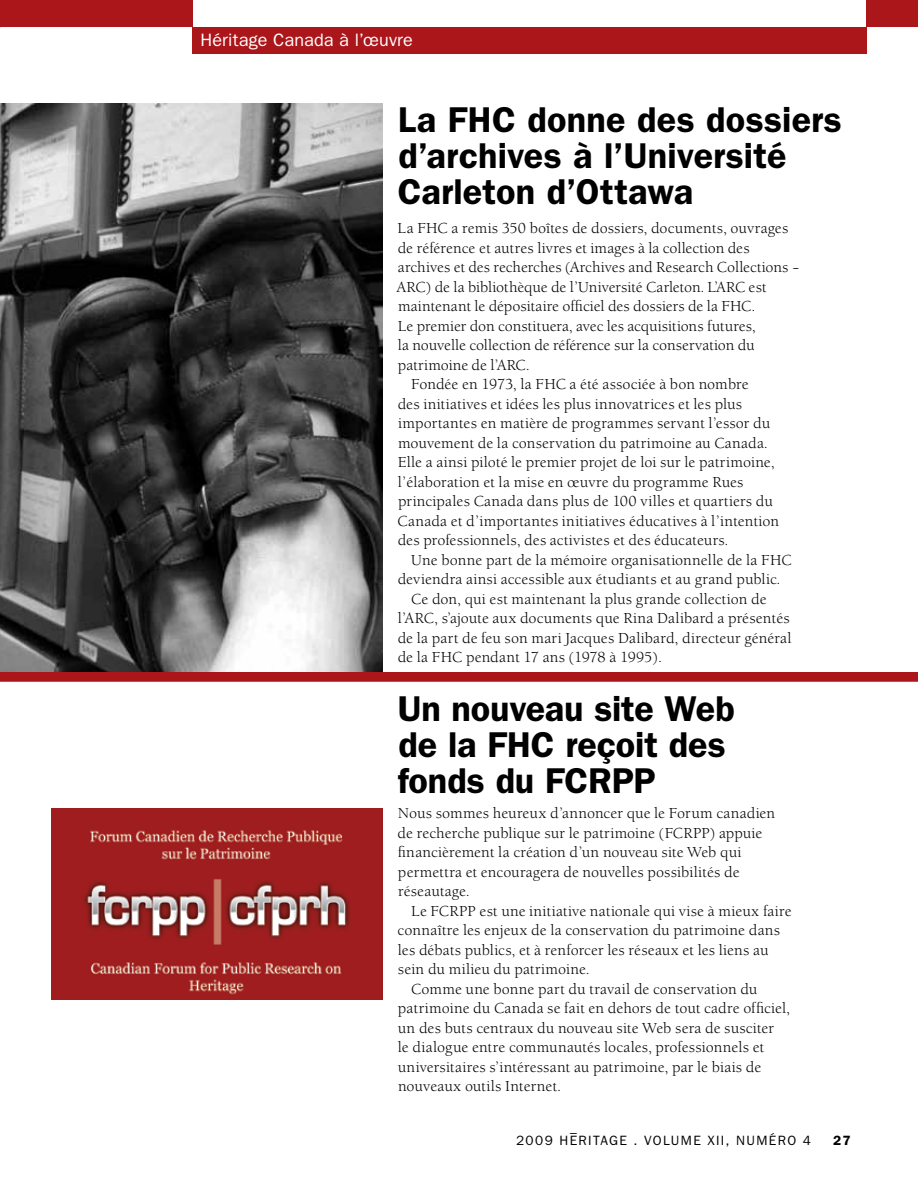
<style>
.page{position:relative;width:918px;height:1188px;background:#fff}
.page>*{position:absolute;margin:0;border:0;box-sizing:border-box;transform-origin:0 0}
.t1{font:600 36px/36px "Franklin Gothic";color:#000}
.t2{font:18px "Franklin Gothic";letter-spacing:.01em;color:#fff}
.t3{font:15px/19.5px "Berkeley Old Style Itc T";letter-spacing:.01em;color:#000}
.t4{font:13.5px "Franklin Gothic";letter-spacing:.1em;color:#000}
.t5{font:600 13.5px "Franklin Gothic";color:#000}
</style>
<div class="page">
<div style="left:0;top:0;width:192px;height:27px;background:#ab161b"></div>
<div style="left:867px;top:0;width:51px;height:27px;background:#ab161b"></div>
<div style="left:192px;top:27px;width:675px;height:27px;background:#ab161b"></div>
<img style="left:0;top:103px;width:382px;height:569px">
<div style="left:0;top:672px;width:918px;height:10px;background:#ab161b"></div>
<img style="left:51px;top:808px;width:331px;height:191px">
<p class="t2" style="left:201px;top:29px;width:214px">Héritage Canada à l’œuvre</p>
<h1 class="t1" style="left:398px;top:100px;width:446px">La FHC donne des dossiers d’archives à l’Université<br>Carleton d’Ottawa</h1>
<p class="t3" style="left:398px;top:219px;width:392px">La FHC a remis 350 boîtes de dossiers, documents, ouvrages</p>
<p class="t3" style="left:398px;top:238px;width:353px">de référence et autres livres et images à la collection des</p>
<p class="t3" style="left:398px;top:258px;width:404px">archives et des recherches (Archives and Research Collections –</p>
<p class="t3" style="left:397px;top:277px;width:371px">ARC) de la bibliothèque de l’Université Carleton. L’ARC est</p>
<p class="t3" style="left:398px;top:297px;width:359px">maintenant le dépositaire officiel des dossiers de la FHC.</p>
<p class="t3" style="left:398px;top:316px;width:360px">Le premier don constituera, avec les acquisitions futures,</p>
<p class="t3" style="left:398px;top:336px;width:358px">la nouvelle collection de référence sur la conservation du</p>
<p class="t3" style="left:398px;top:355px;width:133px">patrimoine de l’ARC.</p>
<p class="t3" style="left:411px;top:375px;width:339px">Fondée en 1973, la FHC a été associée à bon nombre</p>
<p class="t3" style="left:398px;top:394px;width:346px">des initiatives et idées les plus innovatrices et les plus</p>
<p class="t3" style="left:398px;top:414px;width:374px">importantes en matière de programmes servant l’essor du</p>
<p class="t3" style="left:398px;top:433px;width:371px">mouvement de la conservation du patrimoine au Canada.</p>
<p class="t3" style="left:398px;top:453px;width:378px">Elle a ainsi piloté le premier projet de loi sur le patrimoine,</p>
<p class="t3" style="left:398px;top:472px;width:347px">l’élaboration et la mise en œuvre du programme Rues</p>
<p class="t3" style="left:398px;top:492px;width:376px">principales Canada dans plus de 100 villes et quartiers du</p>
<p class="t3" style="left:398px;top:511px;width:383px">Canada et d’importantes initiatives éducatives à l’intention</p>
<p class="t3" style="left:398px;top:531px;width:332px">des professionnels, des activistes et des éducateurs.</p>
<p class="t3" style="left:411px;top:550px;width:382px">Une bonne part de la mémoire organisationnelle de la FHC</p>
<p class="t3" style="left:398px;top:570px;width:384px">deviendra ainsi accessible aux étudiants et au grand public.</p>
<p class="t3" style="left:411px;top:589px;width:357px">Ce don, qui est maintenant la plus grande collection de</p>
<p class="t3" style="left:398px;top:609px;width:393px">l’ARC, s’ajoute aux documents que Rina Dalibard a présentés</p>
<p class="t3" style="left:398px;top:628px;width:395px">de la part de feu son mari Jacques Dalibard, directeur général</p>
<p class="t3" style="left:398px;top:648px;width:266px">de la FHC pendant 17 ans (1978 à 1995).</p>
<h1 class="t1" style="left:398px;top:689px;width:338px">Un nouveau site Web de la FHC reçoit des fonds du FCRPP</h1>
<p class="t3" style="left:398px;top:804px;width:379px">Nous sommes heureux d’annoncer que le Forum canadien de recherche publique sur le patrimoine (FCRPP) appuie financièrement la création d’un nouveau site Web qui permettra et encouragera de nouvelles possibilités de réseautage.</p>
<p class="t3" style="left:411px;top:901px;width:382px">Le FCRPP est une initiative nationale qui vise à mieux faire</p>
<p class="t3" style="left:398px;top:921px;width:384px">connaître les enjeux de la conservation du patrimoine dans</p>
<p class="t3" style="left:398px;top:940px;width:372px">les débats publics, et à renforcer les réseaux et les liens au</p>
<p class="t3" style="left:398px;top:960px;width:193px">sein du milieu du patrimoine.</p>
<p class="t3" style="left:411px;top:979px;width:348px">Comme une bonne part du travail de conservation du</p>
<p class="t3" style="left:398px;top:999px;width:394px">patrimoine du Canada se fait en dehors de tout cadre officiel,</p>
<p class="t3" style="left:398px;top:1018px;width:378px">un des buts centraux du nouveau site Web sera de susciter</p>
<p class="t3" style="left:398px;top:1038px;width:368px">le dialogue entre communautés locales, professionnels et</p>
<p class="t3" style="left:398px;top:1057px;width:365px">universitaires s’intéressant au patrimoine, par le biais de</p>
<p class="t3" style="left:398px;top:1077px;width:164px">nouveaux outils Internet.</p>
<p class="t4" style="left:516px;top:1133px;width:296px">2009 HERITAGE . VOLUME XII, NUMÉRO 4</p>
<p class="t4" style="left:570px;top:1125px;width:8px">–</p>
<p class="t5" style="left:833px;top:1132px;width:19px">27</p>
</div>
